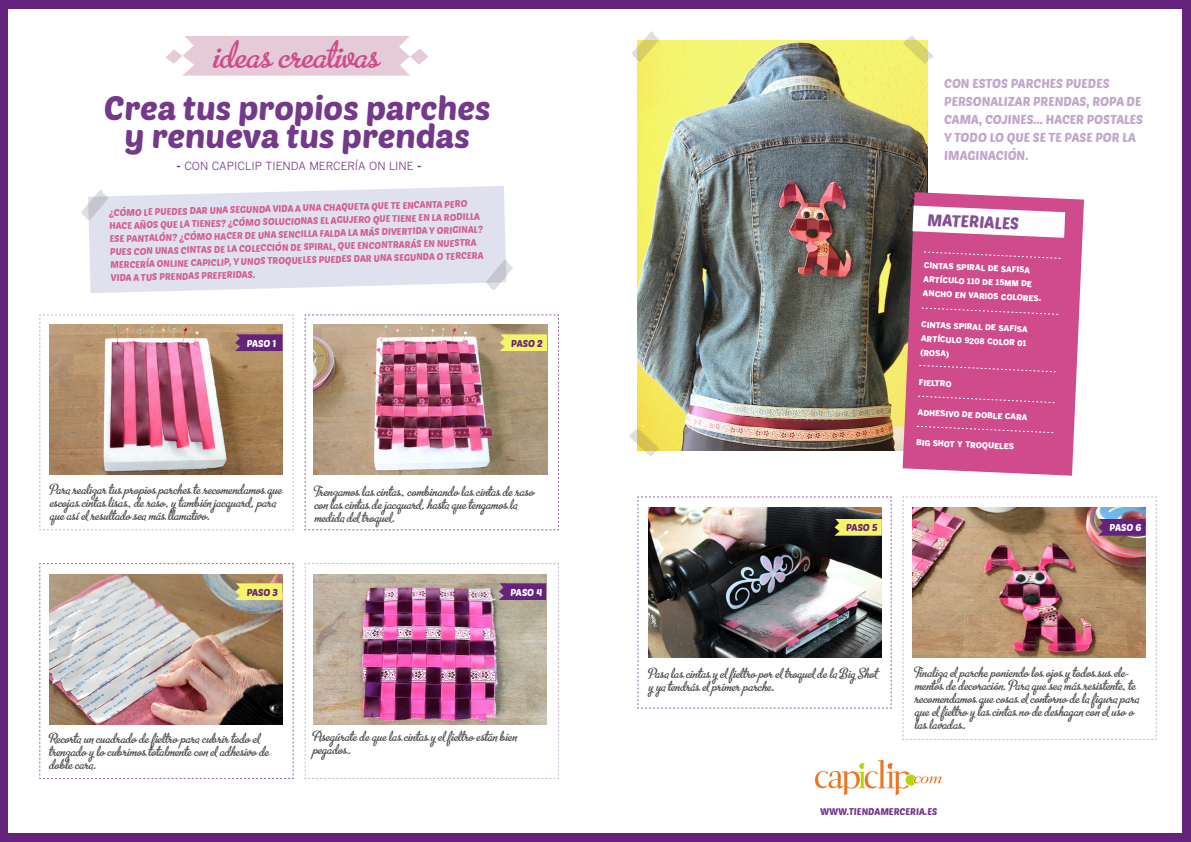
<style>
.page{position:relative;width:1191px;height:842px;background:#64237d}
.page>*{position:absolute;margin:0;border:0;box-sizing:border-box;transform-origin:0 0}
.t1{font:43.3px "Metro Script";color:#cf4b8c}
.t2{font:33px "Poetsen One";color:#74398a}
.t3{font:16.5px "Poetsen One";color:#834f97}
.t4{font:16px/13px "Metro Script";color:#4b4c4d}
.t5{font:12.6px/18px "Poetsen One";color:#c1a7cb}
.t6{font:11.1px "Benton Gothic";color:#74398a}
.t7{font:9.8px "Poetsen One";color:#fff}
.t8{font:9.8px "Poetsen One";color:#64237d}
.t9{font:9.5px/12.8px "Poetsen One";color:#d35f96}
.t10{font:9.5px "Poetsen One";color:#74398a}
.t11{font:900 8px/14.2px "Benton Gothic";color:#fff}
.s1{font-weight:700}
</style>
<div class="page">
<div style="left:9px;top:9px;width:1173px;height:823px;background:#fff"></div>
<svg style="left:166px;top:36px;width:262px;height:40px;background:#e9d3de"></svg>
<svg style="left:89px;top:186px;width:417px;height:107px;background:#e3e3ef"></svg>
<svg style="left:81px;top:190px;width:28px;height:31px"></svg>
<svg style="left:485px;top:260px;width:28px;height:31px"></svg>
<svg style="left:39px;top:314px;width:255px;height:216px"></svg>
<img style="left:637px;top:496px;width:254px;height:213px">
<img style="left:305px;top:314px;width:254px;height:216px">
<img style="left:305px;top:563px;width:254px;height:216px">
<img style="left:637px;top:41px;width:290px;height:410px">
<svg style="left:902px;top:192px;width:182px;height:284px;background:#cd5890"></svg>
<svg style="left:912px;top:206px;width:153px;height:32px"></svg>
<svg style="left:921px;top:307px;width:138px;height:8px"></svg>
<svg style="left:918px;top:365px;width:138px;height:7px"></svg>
<svg style="left:923px;top:251px;width:138px;height:8px"></svg>
<svg style="left:917px;top:395px;width:138px;height:8px"></svg>
<svg style="left:916px;top:426px;width:138px;height:7px"></svg>
<img style="left:39px;top:563px;width:255px;height:216px">
<img style="left:902px;top:496px;width:254px;height:244px">
<img style="left:815px;top:759px;width:127px;height:37px">
<svg style="left:632px;top:31px;width:28px;height:31px"></svg>
<svg style="left:629px;top:428px;width:30px;height:29px"></svg>
<svg style="left:903px;top:35px;width:30px;height:30px"></svg>
<p class="t1" style="left:214px;top:32px;width:168px">ideas creativas</p>
<p class="t2" style="left:104px;top:87px;width:388px">Crea tus propios parches</p>
<p class="t2" style="left:124px;top:115px;width:347px">y renueva tus prendas</p>
<p class="t6" style="left:176px;top:160px;width:247px"><span class="s1">-</span> CON CAPICLIP TIENDA MERCERÍA ON LINE <span class="s1">-</span></p>
<p class="t9" style="left:108px;top:208px;width:375px;rotate:-2deg">¿CÓMO LE PUEDES DAR UNA SEGUNDA VIDA A UNA CHAQUETA QUE TE ENCANTA PERO HACE AÑOS QUE LA TIENES? ¿CÓMO SOLUCIONAS EL AGUJERO QUE TIENE EN LA RODILLA ESE PANTALÓN? ¿CÓMO HACER DE UNA SENCILLA FALDA LA MÁS DIVERTIDA Y ORIGINAL?<br>PUES CON UNAS CINTAS DE LA COLECCIÓN DE SPIRAL, QUE ENCONTRARÁS EN NUESTRA MERCERÍA ONLINE CAPICLIP, Y UNOS TROQUELES PUEDES DAR UNA SEGUNDA O TERCERA VIDA A TUS PRENDAS PREFERIDAS.</p>
<p class="t7" style="left:247px;top:337px;width:31px">PASO 1</p>
<p class="t8" style="left:511px;top:337px;width:33px">PASO 2</p>
<p class="t4" style="left:50px;top:484px;width:234px">Para realizar tus propios parches te recomendamos que escojas cintas lisas, de raso, y también jacquard, para que así el resultado sea más llamativo.</p>
<p class="t8" style="left:247px;top:586px;width:33px">PASO 3</p>
<p class="t4" style="left:315px;top:486px;width:221px">Trenzamos las cintas, combinando las cintas de raso con las cintas de jacquard, hasta que tengamos la medida del troquel.</p>
<p class="t7" style="left:510px;top:586px;width:33px">PASO 4</p>
<p class="t4" style="left:49px;top:732px;width:221px">Recorta un cuadrado de fieltro para cubrir todo el trenzado y lo cubrimos totalmente con el adhesivo de doble cara.</p>
<p class="t4" style="left:313px;top:730px;width:205px">Asegúrate de que las cintas y el fieltro están bien pegados.</p>
<p class="t5" style="left:944px;top:74px;width:200px">CON ESTOS PARCHES PUEDES<br>PERSONALIZAR PRENDAS, ROPA DE<br>CAMA, COJINES... HACER POSTALES<br>Y TODO LO QUE SE TE PASE POR LA<br>IMAGINACIÓN.</p>
<p class="t3" style="left:928px;top:209px;width:93px;rotate:3deg">MATERIALES</p>
<p class="t8" style="left:846px;top:522px;width:33px">PASO 5</p>
<p class="t11" style="left:924px;top:257px;width:108px;rotate:3deg">CINTAS SPIRAL DE SAFISA</p>
<p class="t11" style="left:923px;top:272px;width:120px;line-height:13.9px;rotate:3deg">ARTÍCULO 110 DE 15MM DE<br>ANCHO EN VARIOS COLORES.</p>
<p class="t11" style="left:921px;top:317px;width:108px;text-align:justify;rotate:3deg">CINTAS SPIRAL DE SAFISA ARTÍCULO 9208 COLOR 01 (ROSA)</p>
<p class="t11" style="left:919px;top:375px;width:34px;rotate:3deg">FIELTRO</p>
<p class="t11" style="left:918px;top:405px;width:112px;rotate:3deg">ADHESIVO DE DOBLE CARA</p>
<p class="t11" style="left:916px;top:435px;width:99px;rotate:3deg">BIG SHOT Y TROQUELES</p>
<p class="t7" style="left:1109px;top:522px;width:33px">PASO 6</p>
<p class="t4" style="left:649px;top:667px;width:230px">Pasa las cintas y el fieltro por el troquel de la Big Shot</p>
<p class="t4" style="left:649px;top:680px;width:128px">y ya tendrás el primer parche.</p>
<p class="t4" style="left:915px;top:667px;width:226px">Finaliza el parche poniendo los ojos y todos sus ele&shy;mentos de decoración. Para que sea más resistente, te recomendamos que cosas el contorno de la figura para que el fieltro y las cintas no de deshagan con el uso o las lavadas.</p>
<p class="t10" style="left:820px;top:806px;width:119px">WWW.TIENDAMERCERIA.ES</p>
</div>
